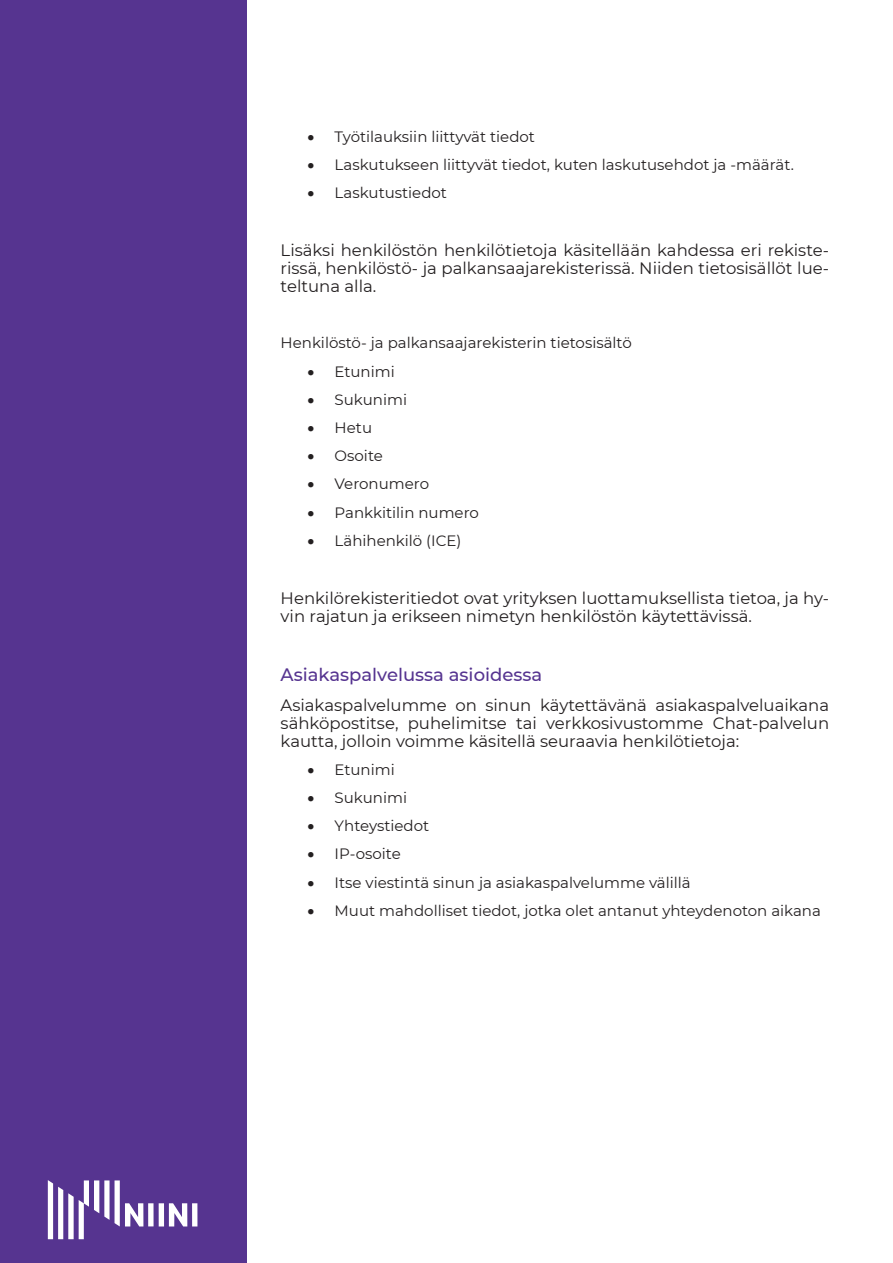
<style>
.page{position:relative;width:893px;height:1263px;background:#fff}
.page>*{position:absolute;margin:0;border:0;box-sizing:border-box;transform-origin:0 0}
.t1{font:500 18px "Montserrat";color:#563490}
.t2{font:16.5px/17.9px "Montserrat";color:#231f20;text-align:justify}
.t3{font:15px "Montserrat";color:#231f20}
</style>
<div class="page">
<div style="left:0;top:0;width:247px;height:1263px;background:#563490"></div>
<svg style="left:48px;top:1180px;width:149px;height:59px"></svg>
<p class="t3" style="left:308px;top:126px;width:229px">• Työtilauksiin liittyvät tiedot</p>
<p class="t3" style="left:308px;top:155px;width:488px">• Laskutukseen liittyvät tiedot, kuten laskutusehdot ja -määrät.</p>
<p class="t3" style="left:308px;top:183px;width:141px">• Laskutustiedot</p>
<p class="t2" style="left:281px;top:241px;width:550px">Lisäksi henkilöstön henkilötietoja käsitellään kahdessa eri rekiste&shy;rissä, henkilöstö- ja palkansaajarekisterissä. Niiden tietosisällöt lue&shy;teltuna alla.</p>
<p class="t3" style="left:281px;top:333px;width:353px">Henkilöstö- ja palkansaajarekisterin tietosisältö</p>
<p class="t3" style="left:308px;top:361px;width:89px">• Etunimi</p>
<p class="t3" style="left:308px;top:389px;width:101px">• Sukunimi</p>
<p class="t3" style="left:308px;top:417px;width:66px">• Hetu</p>
<p class="t3" style="left:308px;top:446px;width:77px">• Osoite</p>
<p class="t3" style="left:308px;top:474px;width:123px">• Veronumero</p>
<p class="t3" style="left:308px;top:502px;width:173px">• Pankkitilin numero</p>
<p class="t3" style="left:308px;top:530px;width:155px">• Lähihenkilö (ICE)</p>
<p class="t2" style="left:281px;top:588px;width:550px">Henkilörekisteritiedot ovat yrityksen luottamuksellista tietoa, ja hy&shy;vin rajatun ja erikseen nimetyn henkilöstön käytettävissä.</p>
<p class="t1" style="left:281px;top:662px;width:263px">Asiakaspalvelussa asioidessa</p>
<p class="t2" style="left:281px;top:696px;width:550px">Asiakaspalvelumme on sinun käytettävänä asiakaspalveluaikana sähköpostitse, puhelimitse tai verkkosivustomme Chat-palvelun kautta, jolloin voimme käsitellä seuraavia henkilötietoja:</p>
<p class="t3" style="left:308px;top:759px;width:89px">• Etunimi</p>
<p class="t3" style="left:308px;top:787px;width:101px">• Sukunimi</p>
<p class="t3" style="left:308px;top:815px;width:123px">• Yhteystiedot</p>
<p class="t3" style="left:308px;top:844px;width:95px">• IP-osoite</p>
<p class="t3" style="left:308px;top:872px;width:385px">• Itse viestintä sinun ja asiakaspalvelumme välillä</p>
<p class="t3" style="left:308px;top:900px;width:515px">• Muut mahdolliset tiedot, jotka olet antanut yhteydenoton aikana</p>
</div>
